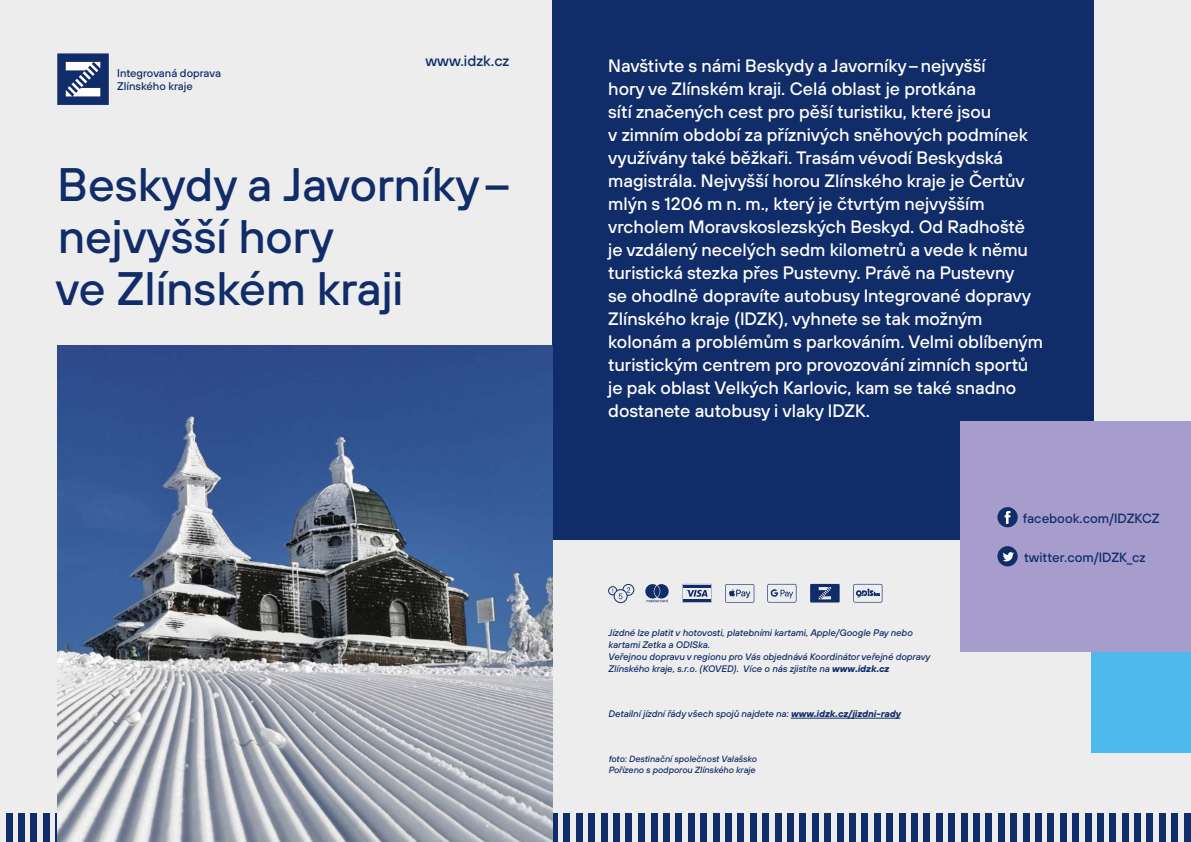
<style>
.page{position:relative;width:1191px;height:842px;background:#ededed}
.page>*{position:absolute;margin:0;border:0;box-sizing:border-box;transform-origin:0 0}
.t1{font:500 47px/52px "TT Hoves";color:#102d69}
.t2{font:500 18px/23px "TT Hoves";color:#fff}
.t3{font:500 15px "TT Hoves";color:#102d69}
.t4{font:500 13.4px "TT Hoves";color:#102d69}
.t5{font:500 11.2px/13.4px "TT Hoves";color:#102d69}
.t6{font:italic 500 9.5px/12px "TT Hoves";color:#102d69}
.t7{font:italic 500 9px/11px "TT Hoves";color:#102d69}
.s1{font-weight:700}
</style>
<div class="page">
<div style="left:552px;top:0;width:542px;height:539px;background:#102d69"></div>
<div style="left:56px;top:813px;width:6px;height:29px;background:#102d69"></div>
<div style="left:43px;top:813px;width:6px;height:29px;background:#102d69"></div>
<div style="left:31px;top:813px;width:6px;height:29px;background:#102d69"></div>
<div style="left:18px;top:813px;width:7px;height:29px;background:#102d69"></div>
<div style="left:6px;top:813px;width:6px;height:29px;background:#102d69"></div>
<div style="left:638px;top:813px;width:6px;height:29px;background:#102d69"></div>
<div style="left:626px;top:813px;width:6px;height:29px;background:#102d69"></div>
<div style="left:613px;top:813px;width:6px;height:29px;background:#102d69"></div>
<div style="left:601px;top:813px;width:6px;height:29px;background:#102d69"></div>
<div style="left:588px;top:813px;width:7px;height:29px;background:#102d69"></div>
<div style="left:576px;top:813px;width:6px;height:29px;background:#102d69"></div>
<div style="left:564px;top:813px;width:6px;height:29px;background:#102d69"></div>
<svg style="left:552px;top:813px;width:5px;height:29px"></svg>
<div style="left:824px;top:813px;width:7px;height:29px;background:#102d69"></div>
<div style="left:812px;top:813px;width:6px;height:29px;background:#102d69"></div>
<div style="left:800px;top:813px;width:6px;height:29px;background:#102d69"></div>
<div style="left:787px;top:813px;width:6px;height:29px;background:#102d69"></div>
<div style="left:775px;top:813px;width:6px;height:29px;background:#102d69"></div>
<div style="left:762px;top:813px;width:7px;height:29px;background:#102d69"></div>
<div style="left:750px;top:813px;width:6px;height:29px;background:#102d69"></div>
<div style="left:738px;top:813px;width:6px;height:29px;background:#102d69"></div>
<div style="left:725px;top:813px;width:6px;height:29px;background:#102d69"></div>
<div style="left:713px;top:813px;width:6px;height:29px;background:#102d69"></div>
<div style="left:700px;top:813px;width:7px;height:29px;background:#102d69"></div>
<div style="left:688px;top:813px;width:6px;height:29px;background:#102d69"></div>
<div style="left:676px;top:813px;width:6px;height:29px;background:#102d69"></div>
<div style="left:663px;top:813px;width:6px;height:29px;background:#102d69"></div>
<div style="left:651px;top:813px;width:6px;height:29px;background:#102d69"></div>
<div style="left:1184px;top:813px;width:6px;height:29px;background:#102d69"></div>
<div style="left:1171px;top:813px;width:6px;height:29px;background:#102d69"></div>
<div style="left:1159px;top:813px;width:6px;height:29px;background:#102d69"></div>
<div style="left:1146px;top:813px;width:7px;height:29px;background:#102d69"></div>
<div style="left:1010px;top:813px;width:6px;height:29px;background:#102d69"></div>
<div style="left:998px;top:813px;width:6px;height:29px;background:#102d69"></div>
<div style="left:985px;top:813px;width:7px;height:29px;background:#102d69"></div>
<div style="left:973px;top:813px;width:6px;height:29px;background:#102d69"></div>
<div style="left:961px;top:813px;width:6px;height:29px;background:#102d69"></div>
<div style="left:948px;top:813px;width:6px;height:29px;background:#102d69"></div>
<div style="left:936px;top:813px;width:6px;height:29px;background:#102d69"></div>
<div style="left:923px;top:813px;width:7px;height:29px;background:#102d69"></div>
<div style="left:911px;top:813px;width:6px;height:29px;background:#102d69"></div>
<div style="left:899px;top:813px;width:6px;height:29px;background:#102d69"></div>
<div style="left:886px;top:813px;width:6px;height:29px;background:#102d69"></div>
<div style="left:874px;top:813px;width:6px;height:29px;background:#102d69"></div>
<div style="left:861px;top:813px;width:7px;height:29px;background:#102d69"></div>
<div style="left:849px;top:813px;width:6px;height:29px;background:#102d69"></div>
<div style="left:837px;top:813px;width:6px;height:29px;background:#102d69"></div>
<div style="left:1134px;top:813px;width:6px;height:29px;background:#102d69"></div>
<div style="left:1122px;top:813px;width:6px;height:29px;background:#102d69"></div>
<div style="left:1109px;top:813px;width:7px;height:29px;background:#102d69"></div>
<div style="left:1097px;top:813px;width:6px;height:29px;background:#102d69"></div>
<div style="left:1085px;top:813px;width:6px;height:29px;background:#102d69"></div>
<div style="left:1072px;top:813px;width:6px;height:29px;background:#102d69"></div>
<div style="left:1060px;top:813px;width:6px;height:29px;background:#102d69"></div>
<div style="left:1047px;top:813px;width:7px;height:29px;background:#102d69"></div>
<div style="left:1035px;top:813px;width:6px;height:29px;background:#102d69"></div>
<div style="left:1023px;top:813px;width:6px;height:29px;background:#102d69"></div>
<hr style="left:790px;top:718px;width:110px;height:1px;background:#102d69">
<svg style="left:57px;top:53px;width:52px;height:52px"></svg>
<div style="left:1091px;top:652px;width:100px;height:100px;background:#4dbaeb"></div>
<svg style="left:767px;top:584px;width:29px;height:18px"></svg>
<div style="left:810px;top:584px;width:29px;height:18px;background:#102d69"></div>
<svg style="left:818px;top:587px;width:13px;height:12px"></svg>
<svg style="left:853px;top:584px;width:29px;height:18px"></svg>
<div style="left:960px;top:421px;width:231px;height:231px;background:#a69dcd"></div>
<svg style="left:645px;top:584px;width:23px;height:18px"></svg>
<svg style="left:682px;top:584px;width:29px;height:19px"></svg>
<svg style="left:725px;top:584px;width:29px;height:19px"></svg>
<div style="left:622px;top:584px;width:12px;height:12px;border:1px solid #102d69;border-radius:50%"></div>
<div style="left:608px;top:586px;width:9px;height:9px;border:1px solid #102d69;border-radius:50%"></div>
<div style="left:614px;top:589px;width:13px;height:14px;border:1px solid #102d69;border-radius:50%"></div>
<svg style="left:612px;top:587px;width:18px;height:12px"></svg>
<div style="left:997px;top:507px;width:20px;height:20px;background:#102d69;border-radius:50%"></div>
<svg style="left:1004px;top:511px;width:6px;height:13px"></svg>
<div style="left:997px;top:546px;width:20px;height:20px;background:#102d69;border-radius:50%"></div>
<svg style="left:1003px;top:552px;width:11px;height:9px"></svg>
<img style="left:57px;top:345px;width:495px;height:497px">
<p class="t5" style="left:117px;top:66px;width:105px">Integrovaná doprava<br>Zlínského kraje</p>
<p class="t3" style="left:425px;top:51px;width:85px">www.idzk.cz</p>
<h1 class="t1" style="left:55px;top:158px;width:456px">Beskydy a Javorníky– nejvyšší hory<br>ve Zlínském kraji</h1>
<p class="t2" style="left:608px;top:54px;width:436px">Navštivte s námi Beskydy a Javorníky–nejvyšší<br>hory ve Zlínském kraji. Celá oblast je protkána<br>sítí značených cest pro pěší turistiku, které jsou<br>v zimním období za příznivých sněhových podmínek využívány také běžkaři. Trasám vévodí Beskydská magistrála. Nejvyšší horou Zlínského kraje je Čertův mlýn s 1206 m n. m., který je čtvrtým nejvyšším vrcholem Moravskoslezských Beskyd. Od Radhoště je vzdálený necelých sedm kilometrů a vede k němu turistická stezka přes Pustevny. Právě na Pustevny<br>se ohodlně dopravíte autobusy Integrované dopravy Zlínského kraje (IDZK), vyhnete se tak možným kolonám a problémům s parkováním. Velmi oblíbeným turistickým centrem pro provozování zimních sportů je pak oblast Velkých Karlovic, kam se také snadno dostanete autobusy i vlaky IDZK.</p>
<p class="t6" style="left:608px;top:626px;width:323px">Jízdné lze platit v hotovosti, platebními kartami, Apple/Google Pay nebo kartami Zetka a ODISka.<br>Veřejnou dopravu v regionu pro Vás objednává Koordinátor veřejné dopravy Zlínského kraje, s.r.o. (KOVED). Více o nás zjistíte na <span class="s1">www.idzk.cz</span></p>
<p class="t6" style="left:608px;top:708px;width:294px">Detailní jízdní řády všech spojů najdete na: <span class="s1">www.idzk.cz/jizdni-rady</span></p>
<p class="t7" style="left:608px;top:753px;width:150px">foto: Destinační společnost Valašsko<br>Pořízeno s podporou Zlínského kraje</p>
<p class="t4" style="left:1022px;top:509px;width:138px">facebook.com/IDZKCZ</p>
<p class="t4" style="left:1024px;top:548px;width:123px">twitter.com/IDZK_cz</p>
</div>
